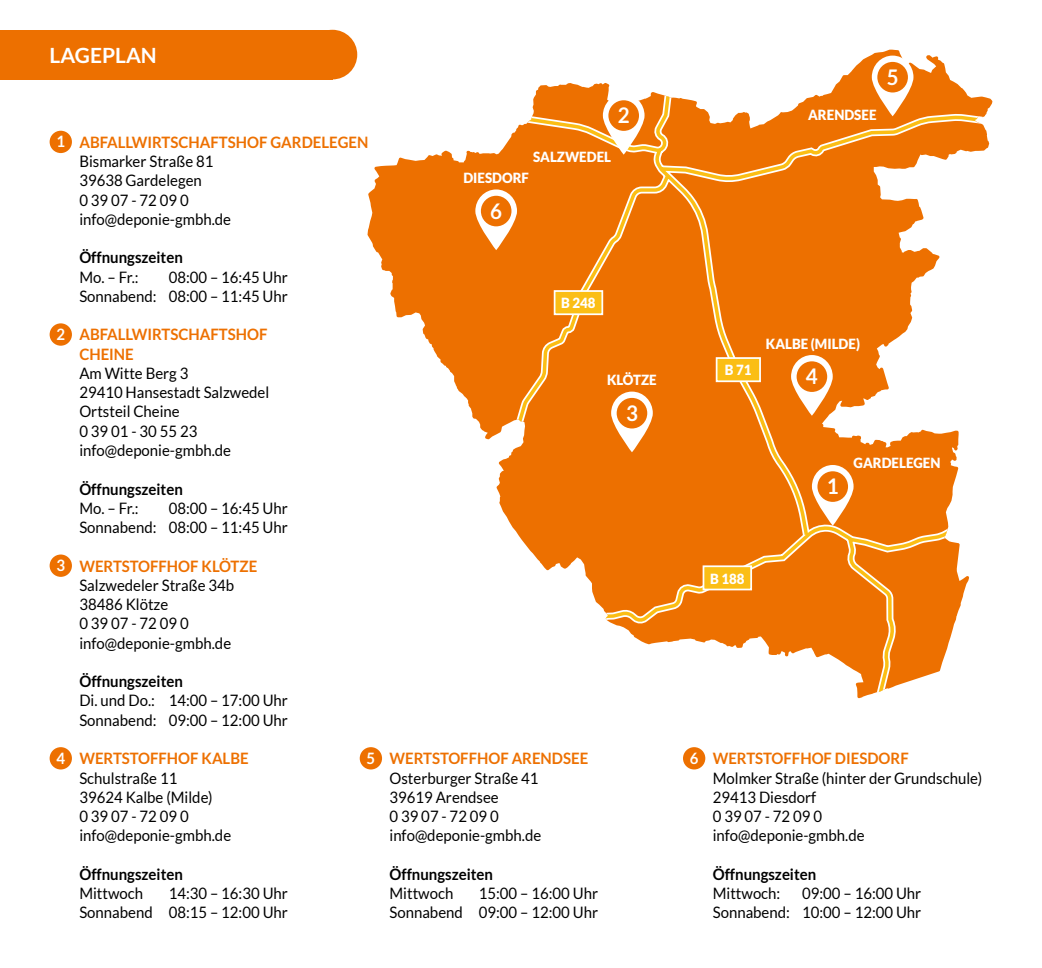
<style>
.page{position:relative;width:1042px;height:968px;background:#fff}
.page>*{position:absolute;margin:0;border:0;box-sizing:border-box;transform-origin:0 0}
.t1{font:700 21.53px "Lato";color:#fff;scale:.95 1}
.t2{font:700 21px "Lato";color:#fff}
.t3{font:15.75px/19.2px "Lato";color:#000;scale:.95 1}
.t4{font:700 15.75px "Lato";color:#ed7000;scale:.95 1}
.t5{font:700 15.75px "Lato";color:#000;scale:.95 1}
.t6{font:900 14px "Lato";color:#fff;scale:.95 1}
.s1{color:#fff}
</style>
<div class="page">
<div style="left:50px;top:131px;width:22px;height:22px;background:#ed7000;border-radius:50%"></div>
<div style="left:50px;top:323px;width:22px;height:22px;background:#ed7000;border-radius:50%"></div>
<div style="left:50px;top:554px;width:22px;height:22px;background:#ed7000;border-radius:50%"></div>
<div style="left:50px;top:747px;width:22px;height:22px;background:#ed7000;border-radius:50%"></div>
<div style="left:360px;top:747px;width:22px;height:22px;background:#ed7000;border-radius:50%"></div>
<div style="left:683px;top:747px;width:22px;height:22px;background:#ed7000;border-radius:50%"></div>
<svg style="left:367px;top:50px;width:625px;height:648px;fill:#ed7000"></svg>
<svg style="left:812px;top:465px;width:41px;height:60px"></svg>
<div style="left:817px;top:471px;width:31px;height:31px;background:#ed7000;border-radius:50%"></div>
<svg style="left:791px;top:355px;width:42px;height:60px"></svg>
<div style="left:796px;top:361px;width:31px;height:31px;background:#ed7000;border-radius:50%"></div>
<svg style="left:475px;top:189px;width:42px;height:61px"></svg>
<div style="left:481px;top:196px;width:30px;height:30px;background:#ed7000;border-radius:50%"></div>
<svg style="left:532px;top:56px;width:381px;height:99px"></svg>
<div style="left:877px;top:62px;width:31px;height:30px;background:#ed7000;border-radius:50%"></div>
<svg style="left:611px;top:391px;width:42px;height:61px"></svg>
<div style="left:617px;top:398px;width:30px;height:30px;background:#ed7000;border-radius:50%"></div>
<svg style="left:715px;top:356px;width:47px;height:27px"></svg>
<svg style="left:702px;top:564px;width:51px;height:27px"></svg>
<svg style="left:553px;top:289px;width:51px;height:27px"></svg>
<div style="left:0;top:30px;width:332px;height:49px;background:#ed7000"></div>
<div style="left:308px;top:30px;width:49px;height:49px;background:#ed7000;border-radius:50%"></div>
<h2 class="t2" style="left:50px;top:43px;width:14px">LAG</h2>
<h2 class="t2" style="left:90px;top:43px;width:68px">EPLAN</h2>
<h1 class="t1" style="left:618px;top:103px;width:14px">2</h1>
<p class="t4" style="left:56px;top:133px;width:122px"><span class="s1">1</span> ABFALLWI RTSCHA</p>
<p class="t4" style="left:210px;top:133px;width:21px">FTSHO</p>
<p class="t4" style="left:259px;top:133px;width:116px">F GARDELEG EN</p>
<p class="t3" style="left:79px;top:152px;width:161px">Bismarker Straße 81<br>39638 Gardelegen<br>0 39 07 - 72 09 0 info@deponie-gmbh.de</p>
<p class="t5" style="left:79px;top:248px;width:110px">ÖFFNUNGSZEITEN</p>
<p class="t3" style="left:79px;top:267px;width:64px">Mo. – Fr.:</p>
<p class="t6" style="left:533px;top:148px;width:11px">SALZWEDEL</p>
<p class="t6" style="left:463px;top:170px;width:9px">DIESD</p>
<p class="t6" style="left:502px;top:170px;width:30px">ORF</p>
<h1 class="t1" style="left:490px;top:198px;width:14px">6</h1>
<p class="t3" style="left:79px;top:267px;width:221px;text-align:right">08:00 – 16:45 Uhr<br>Sonnabend: 08:00 – 11:45 Uhr</p>
<p class="t4" style="left:56px;top:325px;width:122px"><span class="s1">2</span> ABFALLWI RTSCHA</p>
<p class="t4" style="left:211px;top:325px;width:21px">FTSHO</p>
<p class="t4" style="left:259px;top:325px;width:10px">F</p>
<p class="t4" style="left:79px;top:345px;width:59px">CHEINE</p>
<p class="t3" style="left:79px;top:363px;width:201px">Am Witte Berg 3<br>29410 Hansestadt Salzwedel<br>Ortsteil Cheine<br>0 39 01 - 30 55 23 info@deponie-gmbh.de</p>
<p class="t5" style="left:79px;top:479px;width:110px">ÖFFNUNGSZEITEN</p>
<p class="t3" style="left:79px;top:498px;width:64px">Mo. – Fr.:</p>
<p class="t6" style="left:561px;top:295px;width:38px">B 248</p>
<p class="t6" style="left:607px;top:372px;width:37px">KLÖTZE</p>
<h1 class="t1" style="left:626px;top:400px;width:14px">3</h1>
<p class="t3" style="left:79px;top:498px;width:221px;text-align:right">08:00 – 16:45 Uhr<br>Sonnabend: 08:00 – 11:45 Uhr</p>
<p class="t4" style="left:56px;top:556px;width:71px"><span class="s1">3</span> WERTSTO</p>
<p class="t4" style="left:150px;top:556px;width:84px">FFHOF KLÖTZ</p>
<p class="t4" style="left:249px;top:556px;width:11px">E</p>
<p class="t3" style="left:79px;top:575px;width:164px">Salzwedeler Straße 34b<br>38486 Klötze<br>0 39 07 - 72 09 0 info@deponie-gmbh.de</p>
<p class="t5" style="left:79px;top:672px;width:110px">ÖFFNUNGSZEITEN</p>
<p class="t3" style="left:79px;top:691px;width:221px">Di. und Do.: 14:00 – 17:00 Uhr<br>Sonnabend: 09:00 – 12:00 Uhr</p>
<p class="t4" style="left:56px;top:749px;width:71px"><span class="s1">4</span> WERTSTO</p>
<p class="t4" style="left:150px;top:749px;width:105px">FFHOF KALBE</p>
<p class="t3" style="left:79px;top:768px;width:161px">Schulstraße 11<br>39624 Kalbe (Milde)<br>0 39 07 - 72 09 0 info@deponie-gmbh.de</p>
<p class="t5" style="left:79px;top:864px;width:110px">ÖFFNUNGSZEITEN</p>
<p class="t3" style="left:79px;top:883px;width:69px">Mittwoch</p>
<p class="t4" style="left:366px;top:749px;width:71px"><span class="s1">5</span> WERTSTO</p>
<p class="t4" style="left:460px;top:749px;width:136px">FFHOF ARENDSEE</p>
<p class="t3" style="left:389px;top:768px;width:161px">Osterburger Straße 41<br>39619 Arendsee<br>0 39 07 - 72 09 0 info@deponie-gmbh.de</p>
<p class="t5" style="left:389px;top:864px;width:110px">ÖFFNUNGSZEITEN</p>
<p class="t3" style="left:389px;top:883px;width:69px">Mittwoch</p>
<p class="t3" style="left:79px;top:883px;width:221px;text-align:right">14:30 – 16:30 Uhr<br>Sonnabend 08:15 – 12:00 Uhr</p>
<p class="t3" style="left:389px;top:883px;width:221px;text-align:right">15:00 – 16:00 Uhr<br>Sonnabend 09:00 – 12:00 Uhr</p>
<p class="t6" style="left:808px;top:107px;width:11px">ARE</p>
<p class="t6" style="left:834px;top:107px;width:20px">NDSEE</p>
<h1 class="t1" style="left:886px;top:64px;width:14px">5</h1>
<p class="t6" style="left:725px;top:362px;width:30px">B 71</p>
<p class="t6" style="left:766px;top:335px;width:10px">KAL</p>
<p class="t6" style="left:792px;top:335px;width:73px">BE (Milde)</p>
<h1 class="t1" style="left:806px;top:364px;width:14px">4</h1>
<h1 class="t1" style="left:827px;top:474px;width:14px">1</h1>
<p class="t6" style="left:853px;top:455px;width:20px">GARDELE</p>
<p class="t6" style="left:913px;top:455px;width:30px">GEN</p>
<p class="t6" style="left:710px;top:570px;width:38px">B 188</p>
<p class="t4" style="left:690px;top:749px;width:71px"><span class="s1">6</span> WERTSTO</p>
<p class="t4" style="left:783px;top:749px;width:133px">FFHOF DI ESDORF</p>
<p class="t3" style="left:713px;top:768px;width:285px">Molmker Straße (hinter der Grundschule)<br>29413 Diesdorf<br>0 39 07 - 72 09 0<br>info@deponie-gmbh.de</p>
<p class="t5" style="left:713px;top:864px;width:110px">ÖFFNUNGSZEITEN</p>
<p class="t3" style="left:713px;top:883px;width:73px">Mittwoch:</p>
<p class="t3" style="left:713px;top:883px;width:221px;text-align:right">09:00 – 16:00 Uhr<br>Sonnabend: 10:00 – 12:00 Uhr</p>
</div>
